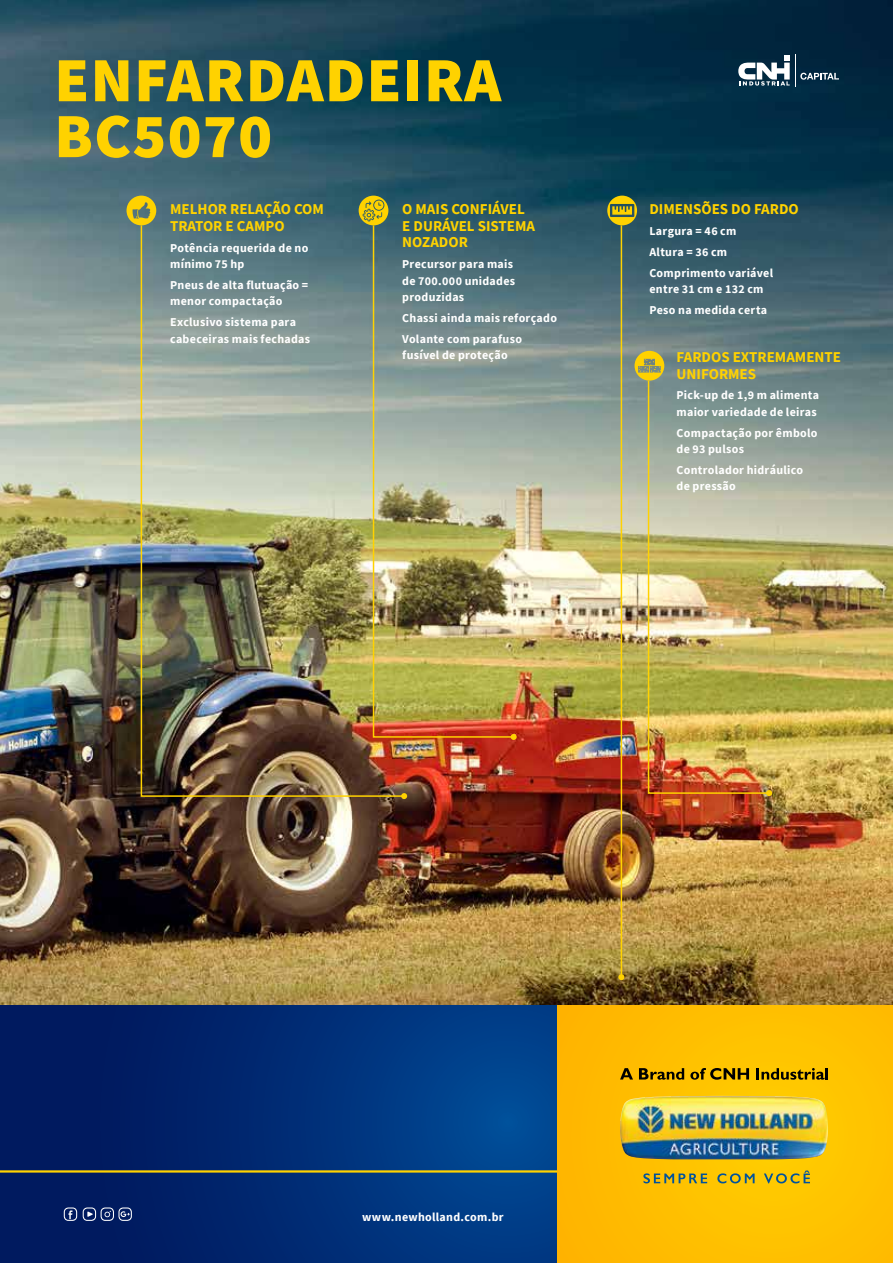
<style>
.page{position:relative;width:893px;height:1263px;background:#fff}
.page>*{position:absolute;margin:0;border:0;box-sizing:border-box;transform-origin:0 0}
.t1{font:900 63px/55.9px "Source Sans Pro";letter-spacing:.02em;color:#ffd200}
.t2{font:700 15px/16.5px "Source Sans Pro";color:#ffd200}
.t3{font:700 12px/16.5px "Source Sans Pro";letter-spacing:.025em;color:#fff}
</style>
<div class="page">
<img style="left:0;top:0;width:893px;height:1006px">
<hr style="left:621px;top:225px;width:1px;height:752px;background:#ffd200">
<svg style="left:618px;top:974px;width:6px;height:6px"></svg>
<img style="left:406px;top:224px;width:109px;height:514px">
<svg style="left:511px;top:734px;width:6px;height:6px"></svg>
<img style="left:140px;top:224px;width:266px;height:573px">
<svg style="left:401px;top:793px;width:6px;height:6px"></svg>
<svg style="left:738px;top:56px;width:52px;height:30px"></svg>
<svg style="left:800px;top:73px;width:39px;height:7px"></svg>
<hr style="left:795px;top:54px;width:1px;height:33px;background:#fff">
<div style="left:0;top:1006px;width:558px;height:257px;background:linear-gradient(to right,#011356,#014791)"></div>
<hr style="left:0;top:1170px;width:558px;height:2px;background:#ffd200">
<div style="left:558px;top:1006px;width:335px;height:257px;background:#ffbf00"></div>
<svg style="left:64px;top:1207px;width:13px;height:14px"></svg>
<svg style="left:83px;top:1207px;width:49px;height:14px"></svg>
<img style="left:647px;top:379px;width:124px;height:415px">
<svg style="left:766px;top:790px;width:6px;height:6px"></svg>
<svg style="left:620px;top:1068px;width:13px;height:11px"></svg>
<svg style="left:639px;top:1068px;width:45px;height:12px"></svg>
<svg style="left:690px;top:1068px;width:59px;height:12px"></svg>
<svg style="left:756px;top:1068px;width:72px;height:12px"></svg>
<img style="left:620px;top:1096px;width:208px;height:63px">
<svg style="left:643px;top:1173px;width:64px;height:10px"></svg>
<svg style="left:717px;top:1173px;width:38px;height:10px"></svg>
<svg style="left:764px;top:1170px;width:46px;height:13px"></svg>
<svg style="left:607px;top:196px;width:30px;height:29px"></svg>
<svg style="left:127px;top:196px;width:29px;height:29px"></svg>
<svg style="left:634px;top:351px;width:30px;height:30px"></svg>
<svg style="left:359px;top:196px;width:29px;height:29px"></svg>
<h1 class="t1" style="left:54px;top:51px;width:448px">ENFARDADEIRA<br>BC5070</h1>
<p class="t2" style="left:170px;top:201px;width:155px">MELHOR RELAÇÃO COM<br>TRATOR E CAMPO</p>
<p class="t3" style="left:170px;top:239px;width:140px">Potência requerida de no mínimo 75 hp</p>
<p class="t3" style="left:170px;top:276px;width:140px">Pneus de alta flutuação = menor compactação</p>
<p class="t3" style="left:170px;top:314px;width:141px">Exclusivo sistema para cabeceiras mais fechadas</p>
<p class="t2" style="left:402px;top:201px;width:134px">O MAIS CONFIÁVEL<br>E DURÁVEL SISTEMA<br>NOZADOR</p>
<p class="t3" style="left:402px;top:256px;width:114px">Precursor para mais de 700.000 unidades produzidas</p>
<p class="t3" style="left:402px;top:307px;width:156px;line-height:20.7px">Chassi ainda mais reforçado<br>Volante com parafuso</p>
<p class="t3" style="left:402px;top:347px;width:107px">fusível de proteção</p>
<p class="t2" style="left:649px;top:201px;width:151px">DIMENSÕES DO FARDO</p>
<p class="t3" style="left:649px;top:221px;width:125px;line-height:20.7px">Largura = 46 cm<br>Altura = 36 cm<br>Comprimento variável</p>
<p class="t3" style="left:649px;top:279px;width:119px;line-height:20.7px">entre 31 cm e 132 cm<br>Peso na medida certa</p>
<p class="t2" style="left:677px;top:349px;width:166px">FARDOS EXTREMAMENTE<br>UNIFORMES</p>
<p class="t3" style="left:677px;top:387px;width:144px">Pick-up de 1,9 m alimenta maior variedade de leiras</p>
<p class="t3" style="left:677px;top:424px;width:143px">Compactação por êmbolo de 93 pulsos</p>
<p class="t3" style="left:677px;top:461px;width:128px">Controlador hidráulico de pressão</p>
<p class="t3" style="left:362px;top:1208px;width:143px">www.newholland.com.br</p>
</div>
